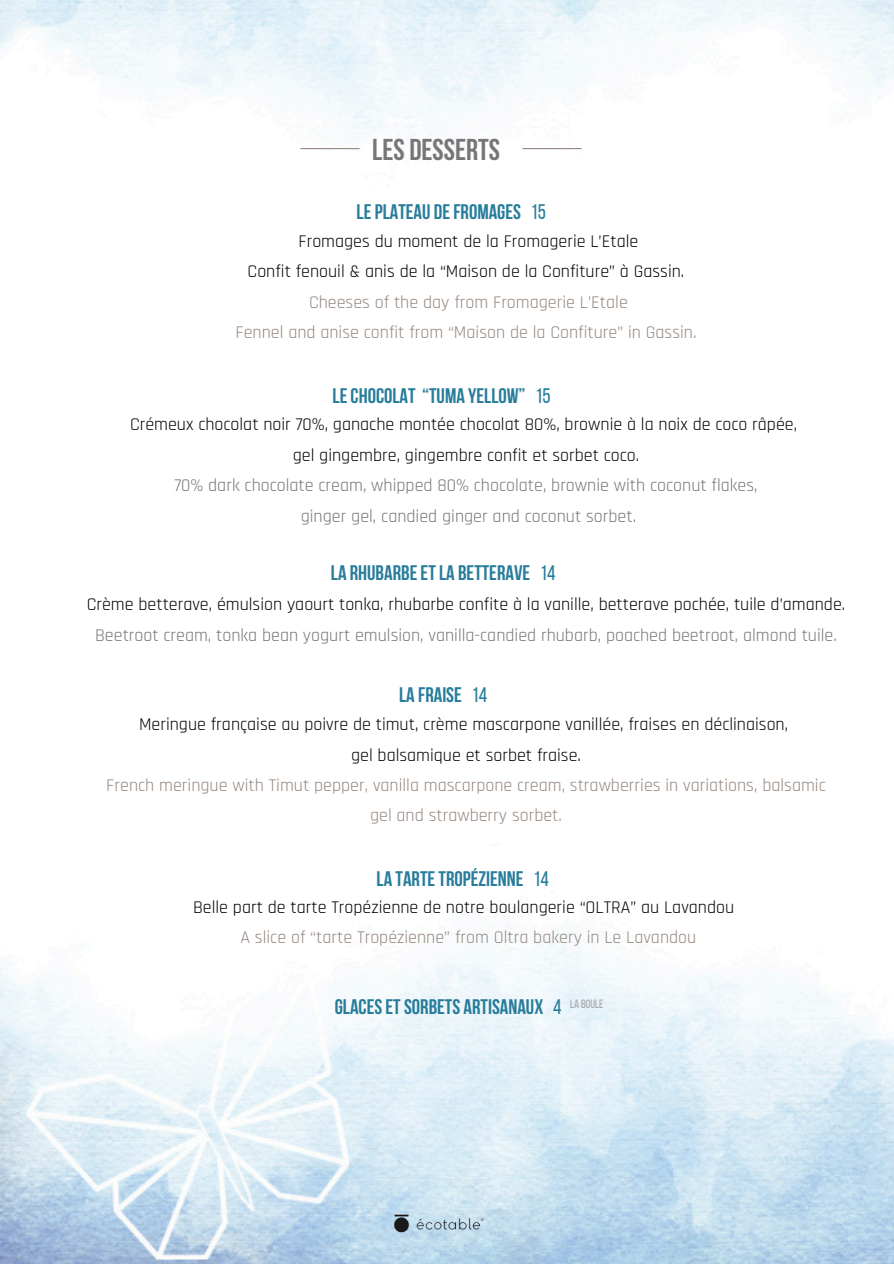
<style>
.page{position:relative;width:894px;height:1264px;background:#fff}
.page>*{position:absolute;margin:0;border:0;box-sizing:border-box;transform-origin:0 0}
.t1{font:700 30px "Bebas Neue";color:#767676}
.t2{font:700 21px "Bebas Neue";color:#277c9b}
.t3{font:18px/30.5px "Rajdhani";color:#000;text-align:center}
.t4{font:18px/30.5px "Rajdhani";color:#94877f;text-align:center}
.t5{font:12px "Bebas Neue";color:#a6a6a6}
.s1{font-weight:400}
.s2{color:#000}
.s3{color:#767676}
.s4{color:#94877f}
</style>
<div class="page">
<img style="left:0;top:0;width:893px;height:1263px">
<hr style="left:300px;top:148px;width:59px;height:1px;background:#94877f">
<hr style="left:522px;top:148px;width:59px;height:1px;background:#94877f">
<img style="left:381px;top:1158px;width:114px;height:105px">
<h4 class="t1" style="left:372px;top:138px;width:129px">LES DESSERTS</h4>
<h4 class="t2" style="left:356px;top:203px;width:191px">LEPLATEAU DEFROMAGES <span class="s1">15</span></h4>
<h3 class="t4" style="left:235px;top:226px;width:462px"><span class="s2">Fromages du moment de la Fromagerie L’Etale<br>Confit fenouil &amp; anis de la “Maison de la Confiture” à Gassin.<br></span>Cheeses of the day from Fromagerie L’Etale<br>Fennel and anise confit from “Maison de la Confiture” in Gassin.</h3>
<p class="t2" style="left:332px;top:387px;width:219px">LECHOCOLAT “TUMA YELLOW” <span class="s1">15</span></p>
<p class="t3" style="left:130px;top:410px;width:668px">Crémeux chocolat noir 70%, ganache montée chocolat 80%, brownie à la noix de coco râpée, gel gingembre, gingembre confit et sorbet coco.<br><span class="s3">70% dark chocolate cream, whipped 80% chocolate, brownie with coconut flakes,<br>ginger gel, candied ginger and coconut sorbet.</span></p>
<h4 class="t2" style="left:331px;top:564px;width:226px">LA RHUBARBEETLA BETTERAVE <span class="s1">14</span></h4>
<h3 class="t3" style="left:87px;top:590px;width:759px">Crème betterave, émulsion yaourt tonka, rhubarbe confite à la vanille, betterave pochée, tuile d’amande.<br><span class="s3">Beetroot cream, tonka bean yogurt emulsion, vanilla-candied rhubarb, poached beetroot, almond tuile.</span></h3>
<h3 class="t2" style="left:399px;top:686px;width:89px">LA FRAISE <span class="s1">14</span></h3>
<h4 class="t4" style="left:106px;top:709px;width:720px"><span class="s2">Meringue française au poivre de timut, crème mascarpone vanillée, fraises en déclinaison,<br>gel balsamique et sorbet fraise.<br></span>French meringue with Timut pepper, vanilla mascarpone cream, strawberries in variations, balsamic gel and strawberry sorbet.</h4>
<h3 class="t2" style="left:376px;top:869px;width:174px">LA TARTETROPÉZIENNE <span class="s1">14</span></h3>
<p class="t3" style="left:193px;top:892px;width:542px">Belle part de tarte Tropézienne de notre boulangerie “OLTRA” au Lavandou<br><span class="s4">A slice of “tarte Tropézienne” from Oltra bakery in Le Lavandou</span></p>
<p class="t2" style="left:334px;top:998px;width:228px">GLACESETSORBETS ARTISANAUX <span class="s1">4</span></p>
<h3 class="t5" style="left:570px;top:998px;width:35px">LA BOULE</h3>
</div>
